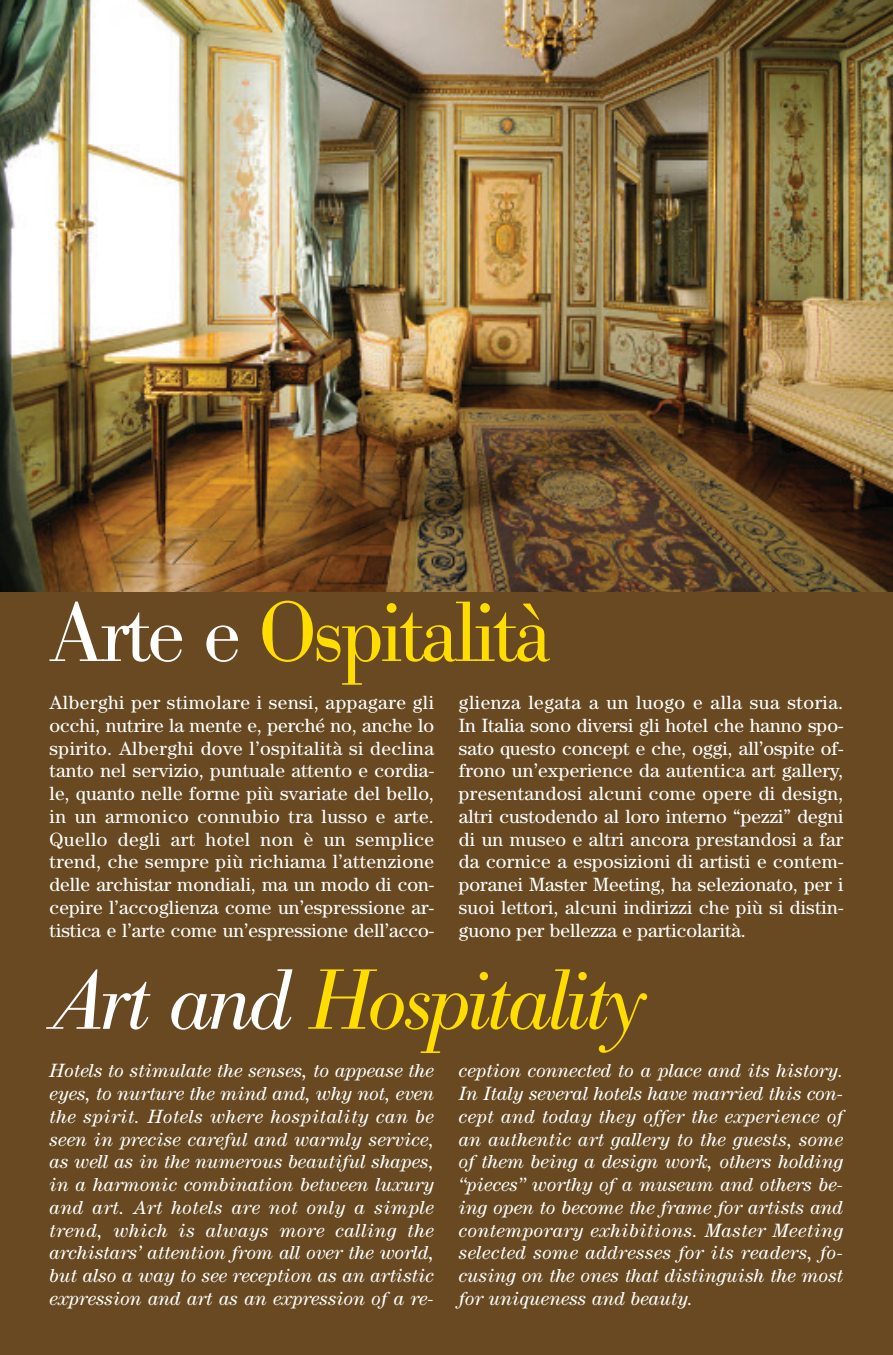
<style>
.page{position:relative;width:893px;height:1355px;background:#fff}
.page>*{position:absolute;margin:0;border:0;box-sizing:border-box;transform-origin:0 0}
.t1{font:italic 300 84px "Bodoni BE";letter-spacing:-.045em;color:#ffdd01}
.t2{font:300 84px "Bodoni BE";letter-spacing:-.045em;color:#ffdd01}
.t3{font:19.25px/22.8px "Century";color:#fff;text-align:justify}
.t4{font:italic 19.25px/22.8px "Century";letter-spacing:-.005em;color:#fff;text-align:justify}
.s1{color:#fff}
</style>
<div class="page">
<div style="left:0;top:0;width:893px;height:1354px;background:#684921"></div>
<img style="left:0;top:0;width:893px;height:591px">
<h1 class="t2" style="left:50px;top:601px;width:504px"><span class="s1">Arte e</span> Ospitalità</h1>
<p class="t3" style="left:50px;top:692px;width:386px">Alberghi per stimolare i sensi, appagare gli occhi, nutrire la mente e, perché no, anche lo spirito. Alberghi dove l’ospitalità si declina tanto nel servizio, puntuale attento e cordia&shy;le, quanto nelle forme più svariate del bello, in un armonico connubio tra lusso e arte.<br>Quello degli art hotel non è un semplice trend, che sempre più richiama l’attenzione delle archistar mondiali, ma un modo di con&shy;cepire l’accoglienza come un’espressione ar&shy;tistica e l’arte come un’espressione dell’acco-</p>
<p class="t3" style="left:459px;top:692px;width:386px">glienza legata a un luogo e alla sua storia.<br>In Italia sono diversi gli hotel che hanno spo&shy;sato questo concept e che, oggi, all’ospite of&shy;frono un’experience da autentica art gallery, presentandosi alcuni come opere di design, altri custodendo al loro interno “pezzi” degni di un museo e altri ancora prestandosi a far da cornice a esposizioni di artisti e contem&shy;poranei Master Meeting, ha selezionato, per i suoi lettori, alcuni indirizzi che più si distin&shy;guono per bellezza e particolarità.</p>
<h1 class="t1" style="left:50px;top:969px;width:598px"><span class="s1">Art and</span> Hospitality</h1>
<p class="t4" style="left:50px;top:1060px;width:386px">Hotels to stimulate the senses, to appease the eyes, to nurture the mind and, why not, even the spirit. Hotels where hospitality can be seen in precise careful and warmly service, as well as in the numerous beautiful shapes, in a harmonic combination between luxury and art. Art hotels are not only a simple trend, which is always more calling the archistars’ attention from all over the world, but also a way to see reception as an artistic expression and art as an expression of a re-</p>
<p class="t4" style="left:459px;top:1060px;width:386px">ception connected to a place and its history.<br>In Italy several hotels have married this con&shy;cept and today they offer the experience of an authentic art gallery to the guests, some of them being a design work, others holding “pieces” worthy of a museum and others be&shy;ing open to become the frame for artists and contemporary exhibitions. Master Meeting selected some addresses for its readers, fo&shy;cusing on the ones that distinguish the most for uniqueness and beauty.</p>
</div>
